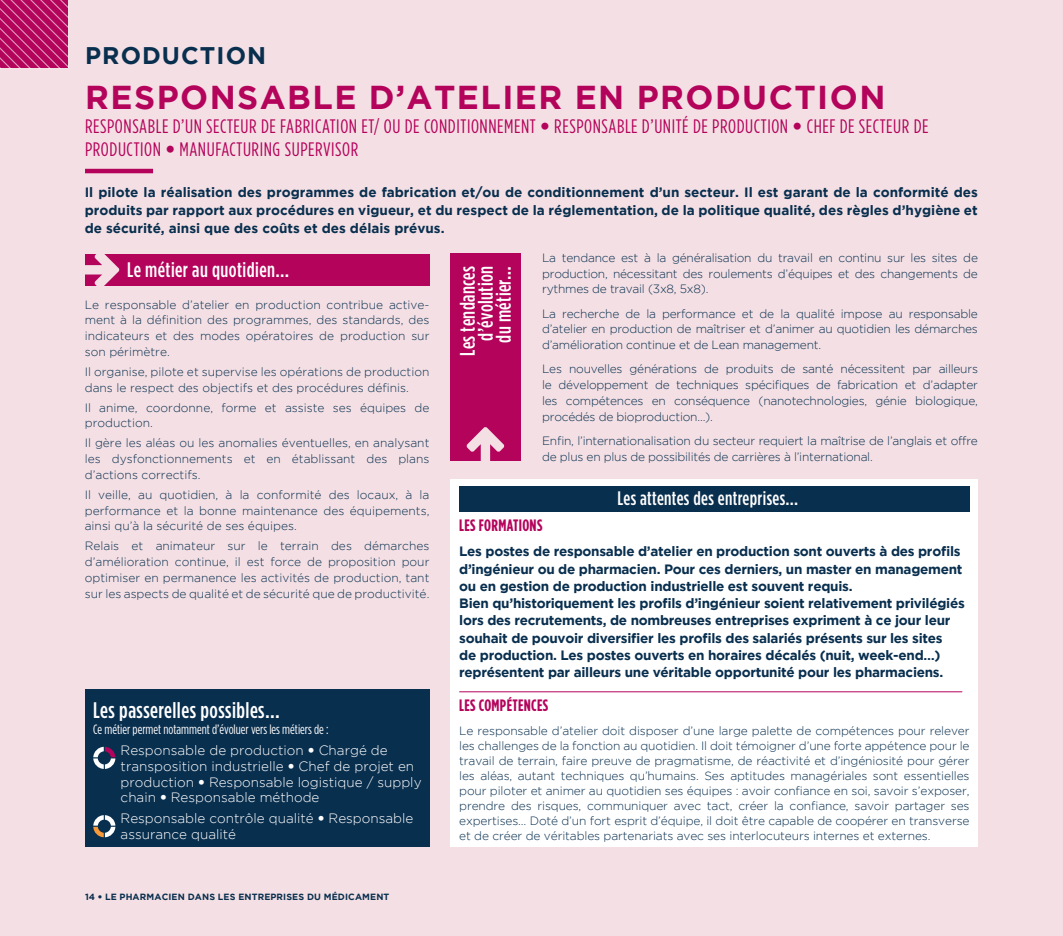
<style>
.page{position:relative;width:1063px;height:936px;background:#fff}
.page>*{position:absolute;margin:0;border:0;box-sizing:border-box;transform-origin:0 0}
.nom_métier_2{font:700 33px "Gotham";letter-spacing:.045em;color:#b4035b}
.Famille_métier_2{font:700 24px "Gotham";letter-spacing:.045em;color:#092f4f}
.passerelles{font:500 22.5px "Gotham Condensed";letter-spacing:.02em;color:#fff}
.principales_missions{font:500 21px/18px "Gotham Condensed";letter-spacing:.02em;color:#fff;text-align:justify}
.nom_métier_2-2{font:19.5px/23.4px "Gotham Condensed";letter-spacing:.03em;color:#b4035b}
.t1{font:500 19.5px "Gotham Condensed";letter-spacing:.02em;color:#fff}
.tyty2{font:700 16.5px "Gotham Condensed";letter-spacing:.02em;color:#b4035b}
.Formationbis{font:700 13.5px/17.2px "Gotham";letter-spacing:-.02em;color:#092f4f}
.Intro_métier{font:700 13.5px/18px "Gotham";color:#092f4f;text-align:justify}
.t2{font:300 13.5px/15.8px "Gotham";color:#fff}
.normal_métier{font:13.5px "Gotham Condensed";color:#fff}
.Normal_métier_bleu{font:300 12px/15.8px "Gotham";color:#092f4f}
.Tendances{font:300 12px/15.8px "Gotham";letter-spacing:-.02em;color:#092f4f;text-align:justify}
.formation{font:300 12px/15px "Gotham";letter-spacing:-.01em;color:#092f4f;text-align:justify}
.t3{font:700 9px "Gotham";letter-spacing:.015em;color:#092f4f}
.s1{font-family:"Helvetica Neue LT";font-weight:300}
.s2{font-family:"Helvetica Neue LT"}
</style>
<div class="page">
<div style="left:0;top:0;width:1063px;height:935px;background:#f4e0e4"></div>
<hr style="left:85px;top:169px;width:68px;height:4px;background:#b4035b">
<div style="left:85px;top:689px;width:344px;height:157px;background:#092f4f"></div>
<svg style="left:93px;top:746px;width:22px;height:22px"></svg>
<svg style="left:93px;top:815px;width:22px;height:22px"></svg>
<div style="left:451px;top:479px;width:527px;height:367px;background:#fff"></div>
<div style="left:459px;top:485px;width:511px;height:26px;background:#092f4f"></div>
<hr style="left:460px;top:691px;width:502px;height:1px;background:#b4035b">
<div style="left:85px;top:254px;width:344px;height:32px;background:#b4035b"></div>
<svg style="left:85px;top:254px;width:35px;height:32px"></svg>
<div style="left:450px;top:253px;width:71px;height:208px;background:#b4035b"></div>
<svg style="left:466px;top:427px;width:38px;height:34px"></svg>
<svg style="left:0;top:0;width:68px;height:68px;background:#bb1a6a"></svg>
<p class="Famille_métier_2" style="left:85px;top:41px;width:182px">PRODUCTION</p>
<p class="nom_métier_2" style="left:85px;top:78px;width:802px">RESPONSABLE D’ATELIER EN PRODUCTION</p>
<p class="nom_métier_2-2" style="left:85px;top:114px;width:845px">RESPONSABLE D’UN SECTEUR DE FABRICATION ET/ OU DE CONDITIONNEMENT <span class="s1">•</span> RESPONSABLE D’UNITÉ DE PRODUCTION <span class="s1">•</span> CHEF DE SECTEUR DE<br>PRODUCTION <span class="s1">•</span> MANUFACTURING SUPERVISOR</p>
<p class="Intro_métier" style="left:85px;top:183px;width:895px">Il pilote la réalisation des programmes de fabrication et/ou de conditionnement d’un secteur. Il est garant de la conformité des produits par rapport aux procédures en vigueur, et du respect de la réglementation, de la politique qualité, des règles d’hygiène et de sécurité, ainsi que des coûts et des délais prévus.</p>
<p class="Tendances" style="left:542px;top:249px;width:437px">La tendance est à la généralisation du travail en continu sur les sites de production, nécessitant des roulements d’équipes et des changements de rythmes de travail (3x8, 5x8).</p>
<p class="Tendances" style="left:542px;top:305px;width:437px">La recherche de la performance et de la qualité impose au responsable d’atelier en production de maîtriser et d’animer au quotidien les démarches d’amélioration continue et de Lean management.</p>
<p class="Tendances" style="left:542px;top:361px;width:437px">Les nouvelles générations de produits de santé nécessitent par ailleurs le développement de techniques spécifiques de fabrication et d’adapter les compétences en conséquence (nanotechnologies, génie biologique, procédés de bioproduction…).</p>
<p class="Tendances" style="left:542px;top:433px;width:437px">Enfin, l’internationalisation du secteur requiert la maîtrise de l’anglais et offre de plus en plus de possibilités de carrières à l’international.</p>
<p class="principales_missions" style="left:127px;top:260px;width:163px">Le métier au quotidien…</p>
<p class="Normal_métier_bleu" style="left:85px;top:296px;width:346px">Le responsable d’atelier en production contribue active&shy;ment à la définition des programmes, des standards, des indicateurs et des modes opératoires de production sur son périmètre.</p>
<p class="Normal_métier_bleu" style="left:85px;top:363px;width:346px">Il organise, pilote et supervise les opérations de production dans le respect des objectifs et des procédures définis.</p>
<p class="Normal_métier_bleu" style="left:85px;top:399px;width:346px">Il anime, coordonne, forme et assiste ses équipes de production.</p>
<p class="Normal_métier_bleu" style="left:85px;top:435px;width:346px;text-align:justify">Il gère les aléas ou les anomalies éventuelles, en analysant les dysfonctionnements et en établissant des plans d’actions correctifs.</p>
<p class="Normal_métier_bleu" style="left:85px;top:486px;width:346px;text-align:justify">Il veille, au quotidien, à la conformité des locaux, à la performance et la bonne maintenance des équipements, ainsi qu’à la sécurité de ses équipes.</p>
<p class="Normal_métier_bleu" style="left:85px;top:538px;width:346px;text-align:justify">Relais et animateur sur le terrain des démarches d’amélioration continue, il est force de proposition pour optimiser en permanence les activités de production, tant sur les aspects de qualité et de sécurité que de productivité.</p>
<p class="principales_missions" style="left:458px;top:343px;width:78px;text-indent:-13px;rotate:-90deg">Les tendances d’évolution du métier…</p>
<p class="t1" style="left:618px;top:488px;width:182px">Les attentes des entreprises…</p>
<p class="tyty2" style="left:459px;top:515px;width:85px">LES FORMATIONS</p>
<p class="Formationbis" style="left:459px;top:542px;width:505px">Les postes de responsable d’atelier en production sont ouverts à des profils d’ingénieur ou de pharmacien. Pour ces derniers, un master en management ou en gestion de production industrielle est souvent requis.</p>
<p class="Formationbis" style="left:459px;top:594px;width:507px">Bien qu’historiquement les profils d’ingénieur soient relativement privilégiés lors des recrutements, de nombreuses entreprises expriment à ce jour leur souhait de pouvoir diversifier les profils des salariés présents sur les sites<br>de production. Les postes ouverts en horaires décalés (nuit, week-end…) représentent par ailleurs une véritable opportunité pour les pharmaciens.</p>
<p class="tyty2" style="left:459px;top:696px;width:91px">LES COMPÉTENCES</p>
<p class="formation" style="left:459px;top:723px;width:512px">Le responsable d’atelier doit disposer d’une large palette de compétences pour relever les challenges de la fonction au quotidien. Il doit témoigner d’une forte appétence pour le travail de terrain, faire preuve de pragmatisme, de réactivité et d’ingéniosité pour gérer les aléas, autant techniques qu’humains. Ses aptitudes managériales sont essentielles pour piloter et animer au quotidien ses équipes : avoir confiance en soi, savoir s’exposer, prendre des risques, communiquer avec tact, créer la confiance, savoir partager ses expertises… Doté d’un fort esprit d’équipe, il doit être capable de coopérer en transverse et de créer de véritables partenariats avec ses interlocuteurs internes et externes.</p>
<p class="passerelles" style="left:93px;top:698px;width:188px">Les passerelles possibles…</p>
<p class="normal_métier" style="left:93px;top:722px;width:237px">Ce métier permet notamment d’évoluer vers les métiers de :</p>
<p class="t2" style="left:121px;top:742px;width:302px">Responsable de production <span class="s2">•</span> Chargé de transposition industrielle <span class="s2">•</span> Chef de projet en production <span class="s2">•</span> Responsable logistique / supply chain <span class="s2">•</span> Responsable méthode</p>
<p class="t2" style="left:121px;top:810px;width:294px">Responsable contrôle qualité <span class="s2">•</span> Responsable assurance qualité</p>
<p class="t3" style="left:85px;top:891px;width:306px">14 <span class="s1">•</span> LE PHARMACIEN DANS LES ENTREPRISES DU MÉDICAMENT</p>
</div>
